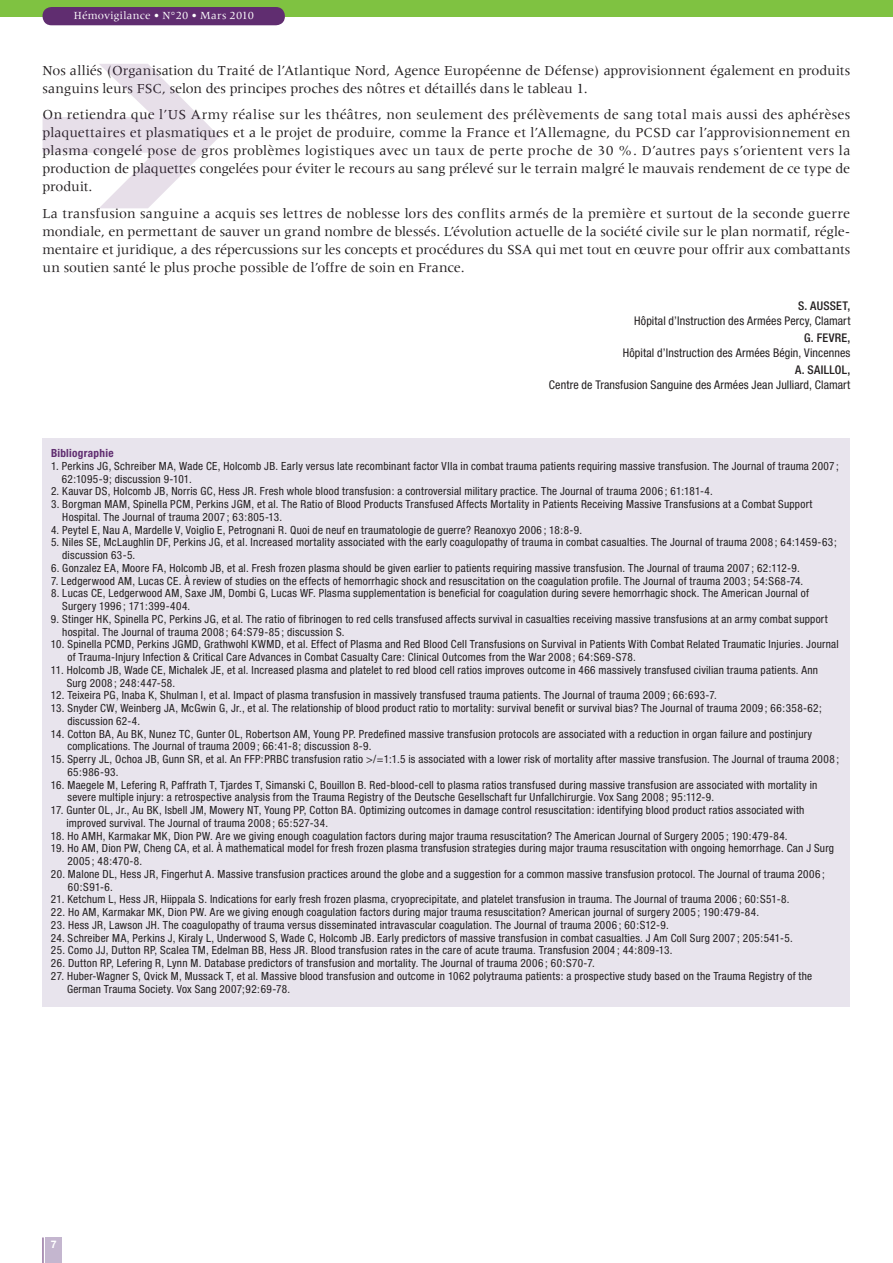
<style>
.page{position:relative;width:893px;height:1263px;background:#fff}
.page>*{position:absolute;margin:0;border:0;box-sizing:border-box;transform-origin:0 0}
.t1{font:14.25px/18px "Meridien";letter-spacing:-.005em;color:#231f20;text-align:justify}
.t2{font:condensed 12px "Helvetica Neue";letter-spacing:.01em;color:#231f20}
.t3{font:500 condensed 12px "Helvetica Neue";letter-spacing:.025em;color:#231f20}
.t4{font:condensed 11.25px/12.8px "Helvetica Neue";letter-spacing:.02em;color:#231f20}
.t5{font:11.25px "Meridien";letter-spacing:.02em;color:#fff}
.t6{font:700 condensed 11.25px "Helvetica Neue";letter-spacing:.025em;color:#602d70}
.t7{font:700 10.5px "Helvetica Neue";color:#fff}
</style>
<div class="page">
<div style="left:43px;top:438px;width:807px;height:568px;background:#e8e4ed"></div>
<svg style="left:43px;top:64px;width:177px;height:144px"></svg>
<div style="left:0;top:0;width:893px;height:16px;background:#7fc241"></div>
<div style="left:43px;top:7px;width:242px;height:18px;background:#602d70;border-radius:9px"></div>
<div style="left:46px;top:1237px;width:16px;height:26px;background:#c4b6cf"></div>
<svg style="left:43px;top:1237px;width:1px;height:26px"></svg>
<p class="t5" style="left:74px;top:9px;width:182px">Hémovigilance • N°20 • Mars 2010</p>
<p class="t1" style="left:43px;top:61px;width:809px">Nos alliés (Organisation du Traité de l’Atlantique Nord, Agence Européenne de Défense) approvisionnent également en produits sanguins leurs FSC, selon des principes proches des nôtres et détaillés dans le tableau 1.</p>
<p class="t1" style="left:43px;top:106px;width:809px">On retiendra que l’US Army réalise sur les théâtres, non seulement des prélèvements de sang total mais aussi des aphérèses plaquettaires et plasmatiques et a le projet de produire, comme la France et l’Allemagne, du PCSD car l’approvisionnement en plasma congelé pose de gros problèmes logistiques avec un taux de perte proche de 30 %. D’autres pays s’orientent vers la production de plaquettes congelées pour éviter le recours au sang prélevé sur le terrain malgré le mauvais rendement de ce type de produit.</p>
<p class="t1" style="left:43px;top:204px;width:809px">La transfusion sanguine a acquis ses lettres de noblesse lors des conflits armés de la première et surtout de la seconde guerre mondiale, en permettant de sauver un grand nombre de blessés. L’évolution actuelle de la société civile sur le plan normatif, régle&shy;mentaire et juridique, a des répercussions sur les concepts et procédures du SSA qui met tout en œuvre pour offrir aux combattants un soutien santé le plus proche possible de l’offre de soin en France.</p>
<p class="t3" style="left:798px;top:299px;width:54px">S. AUSSET,</p>
<p class="t2" style="left:634px;top:314px;width:218px">Hôpital d’Instruction des Armées Percy, Clamart</p>
<p class="t3" style="left:804px;top:331px;width:48px">G. FEVRE,</p>
<p class="t2" style="left:623px;top:346px;width:229px">Hôpital d’Instruction des Armées Bégin, Vincennes</p>
<p class="t3" style="left:795px;top:363px;width:57px">A. SAILLOL,</p>
<p class="t2" style="left:549px;top:378px;width:303px">Centre de Transfusion Sanguine des Armées Jean Julliard, Clamart</p>
<p class="t6" style="left:51px;top:446px;width:64px">Bibliographie</p>
<p class="t4" style="left:62px;top:459px;width:779px;text-indent:-11px">1. Perkins JG, Schreiber MA, Wade CE, Holcomb JB. Early versus late recombinant factor VIIa in combat trauma patients requiring massive transfusion. The Journal of trauma 2007 ;<br>62:1095-9; discussion 9-101.</p>
<p class="t4" style="left:51px;top:485px;width:663px">2. Kauvar DS, Holcomb JB, Norris GC, Hess JR. Fresh whole blood transfusion: a controversial military practice. The Journal of trauma 2006 ; 61:181-4.</p>
<p class="t4" style="left:62px;top:498px;width:752px;text-indent:-11px">3. Borgman MAM, Spinella PCM, Perkins JGM, et al. The Ratio of Blood Products Transfused Affects Mortality in Patients Receiving Massive Transfusions at a Combat Support<br>Hospital. The Journal of trauma 2007 ; 63:805-13.</p>
<p class="t4" style="left:51px;top:523px;width:533px">4. Peytel E, Nau A, Mardelle V, Voiglio E, Petrognani R. Quoi de neuf en traumatologie de guerre? Reanoxyo 2006 ; 18:8-9.</p>
<p class="t4" style="left:62px;top:536px;width:776px;text-indent:-11px">5. Niles SE, McLaughlin DF, Perkins JG, et al. Increased mortality associated with the early coagulopathy of trauma in combat casualties. The Journal of trauma 2008 ; 64:1459-63; discussion 63-5.</p>
<p class="t4" style="left:51px;top:561px;width:750px">6. Gonzalez EA, Moore FA, Holcomb JB, et al. Fresh frozen plasma should be given earlier to patients requiring massive transfusion. The Journal of trauma 2007 ; 62:112-9.</p>
<p class="t4" style="left:51px;top:574px;width:754px">7. Ledgerwood AM, Lucas CE. À review of studies on the effects of hemorrhagic shock and resuscitation on the coagulation profile. The Journal of trauma 2003 ; 54:S68-74.</p>
<p class="t4" style="left:62px;top:587px;width:748px;text-indent:-11px">8. Lucas CE, Ledgerwood AM, Saxe JM, Dombi G, Lucas WF. Plasma supplementation is beneficial for coagulation during severe hemorrhagic shock. The American Journal of<br>Surgery 1996 ; 171:399-404.</p>
<p class="t4" style="left:62px;top:612px;width:767px;text-indent:-11px">9. Stinger HK, Spinella PC, Perkins JG, et al. The ratio of fibrinogen to red cells transfused affects survival in casualties receiving massive transfusions at an army combat support hospital. The Journal of trauma 2008 ; 64:S79-85 ; discussion S.</p>
<p class="t4" style="left:67px;top:638px;width:773px;text-indent:-16px">10. Spinella PCMD, Perkins JGMD, Grathwohl KWMD, et al. Effect of Plasma and Red Blood Cell Transfusions on Survival in Patients With Combat Related Traumatic Injuries. Journal of Trauma-Injury Infection &amp; Critical Care Advances in Combat Casualty Care: Clinical Outcomes from the War 2008 ; 64:S69-S78.</p>
<p class="t4" style="left:67px;top:663px;width:753px;text-indent:-16px">11. Holcomb JB, Wade CE, Michalek JE, et al. Increased plasma and platelet to red blood cell ratios improves outcome in 466 massively transfused civilian trauma patients. Ann<br>Surg 2008 ; 248:447-58.</p>
<p class="t4" style="left:51px;top:689px;width:667px">12. Teixeira PG, Inaba K, Shulman I, et al. Impact of plasma transfusion in massively transfused trauma patients. The Journal of trauma 2009 ; 66:693-7.</p>
<p class="t4" style="left:67px;top:702px;width:756px;text-indent:-16px">13. Snyder CW, Weinberg JA, McGwin G, Jr., et al. The relationship of blood product ratio to mortality: survival benefit or survival bias? The Journal of trauma 2009 ; 66:358-62; discussion 62-4.</p>
<p class="t4" style="left:67px;top:727px;width:746px;text-indent:-16px">14. Cotton BA, Au BK, Nunez TC, Gunter OL, Robertson AM, Young PP. Predefined massive transfusion protocols are associated with a reduction in organ failure and postinjury complications. The Journal of trauma 2009 ; 66:41-8; discussion 8-9.</p>
<p class="t4" style="left:67px;top:753px;width:773px;text-indent:-16px">15. Sperry JL, Ochoa JB, Gunn SR, et al. An FFP:PRBC transfusion ratio &gt;/=1:1.5 is associated with a lower risk of mortality after massive transfusion. The Journal of trauma 2008 ;<br>65:986-93.</p>
<p class="t4" style="left:68px;top:778px;width:751px;text-indent:-17px">16. Maegele M, Lefering R, Paffrath T, Tjardes T, Simanski C, Bouillon B. Red-blood-cell to plasma ratios transfused during massive transfusion are associated with mortality in severe multiple injury: a retrospective analysis from the Trauma Registry of the Deutsche Gesellschaft fur Unfallchirurgie. Vox Sang 2008 ; 95:112-9.</p>
<p class="t4" style="left:66px;top:804px;width:739px;text-indent:-15px">17. Gunter OL, Jr., Au BK, Isbell JM, Mowery NT, Young PP, Cotton BA. Optimizing outcomes in damage control resuscitation: identifying blood product ratios associated with improved survival. The Journal of trauma 2008 ; 65:527-34.</p>
<p class="t4" style="left:51px;top:829px;width:738px">18. Ho AMH, Karmakar MK, Dion PW. Are we giving enough coagulation factors during major trauma resuscitation? The American Journal of Surgery 2005 ; 190:479-84.</p>
<p class="t4" style="left:67px;top:842px;width:768px;text-indent:-16px">19. Ho AM, Dion PW, Cheng CA, et al. À mathematical model for fresh frozen plasma transfusion strategies during major trauma resuscitation with ongoing hemorrhage. Can J Surg<br>2005; 48:470-8.</p>
<p class="t4" style="left:68px;top:867px;width:758px;text-indent:-17px">20. Malone DL, Hess JR, Fingerhut A. Massive transfusion practices around the globe and a suggestion for a common massive transfusion protocol. The Journal of trauma 2006 ;<br>60:S91-6.</p>
<p class="t4" style="left:51px;top:893px;width:740px">21. Ketchum L, Hess JR, Hiippala S. Indications for early fresh frozen plasma, cryoprecipitate, and platelet transfusion in trauma. The Journal of trauma 2006 ; 60:S51-8.</p>
<p class="t4" style="left:51px;top:906px;width:710px">22. Ho AM, Karmakar MK, Dion PW. Are we giving enough coagulation factors during major trauma resuscitation? American journal of surgery 2005 ; 190:479-84.</p>
<p class="t4" style="left:51px;top:918px;width:619px">23. Hess JR, Lawson JH. The coagulopathy of trauma versus disseminated intravascular coagulation. The Journal of trauma 2006 ; 60:S12-9.</p>
<p class="t4" style="left:51px;top:931px;width:743px">24. Schreiber MA, Perkins J, Kiraly L, Underwood S, Wade C, Holcomb JB. Early predictors of massive transfusion in combat casualties. J Am Coll Surg 2007 ; 205:541-5.</p>
<p class="t4" style="left:51px;top:944px;width:623px">25. Como JJ, Dutton RP, Scalea TM, Edelman BB, Hess JR. Blood transfusion rates in the care of acute trauma. Transfusion 2004 ; 44:809-13.</p>
<p class="t4" style="left:51px;top:957px;width:545px">26. Dutton RP, Lefering R, Lynn M. Database predictors of transfusion and mortality. The Journal of trauma 2006 ; 60:S70-7.</p>
<p class="t4" style="left:67px;top:969px;width:747px;text-indent:-16px">27. Huber-Wagner S, Qvick M, Mussack T, et al. Massive blood transfusion and outcome in 1062 polytrauma patients: a prospective study based on the Trauma Registry of the<br>German Trauma Society. Vox Sang 2007;92:69-78.</p>
<p class="t7" style="left:51px;top:1238px;width:7px">7</p>
</div>
